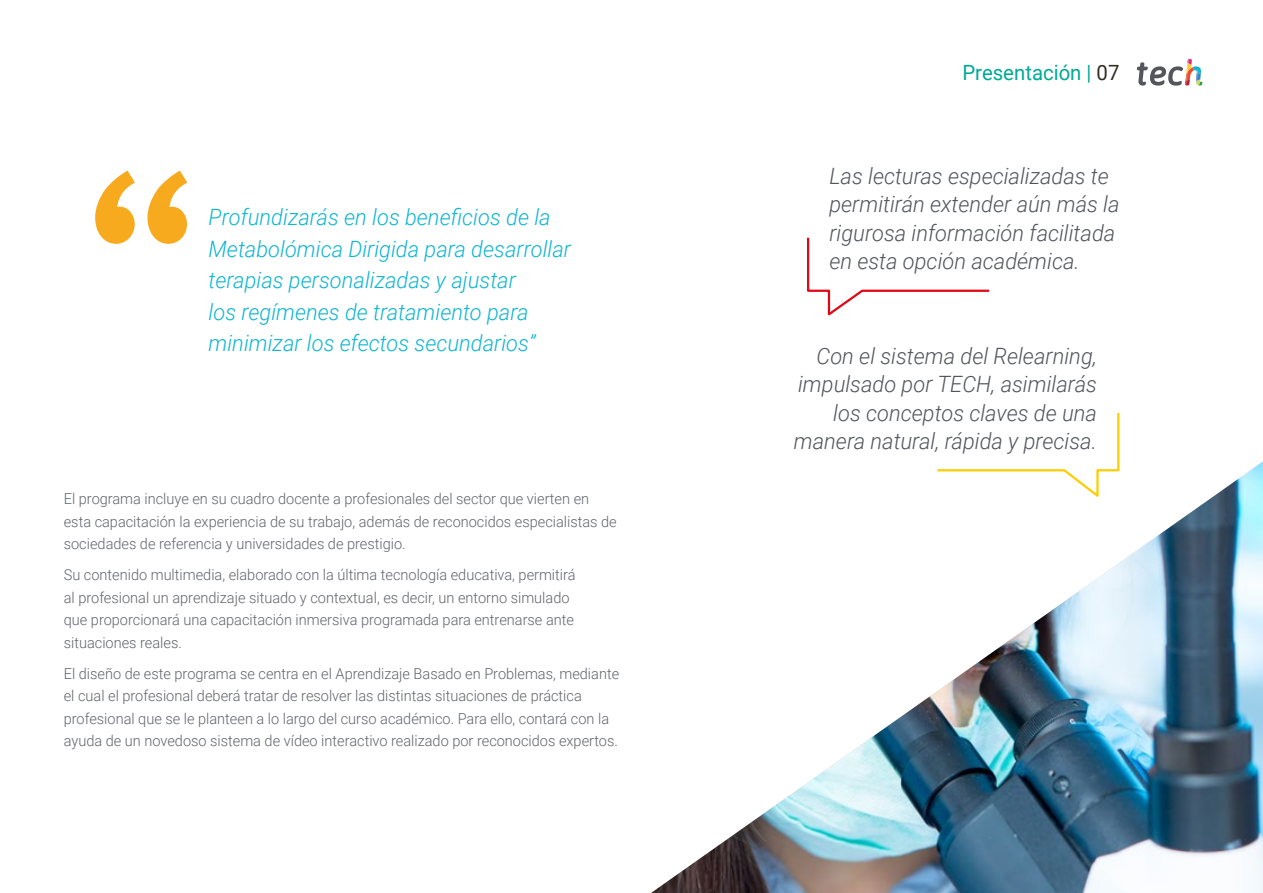
<style>
.page{position:relative;width:1263px;height:893px;background:#fff}
.page>*{position:absolute;margin:0;border:0;box-sizing:border-box;transform-origin:0 0}
.t1{font:italic 300 22.5px/28.5px "Roboto";color:#52555b;text-align:right}
.t2{font:italic 300 22.5px/31.5px "Roboto";color:#0fb6cf}
.t3{font:21px "Roboto";color:#00a996}
.t4{font:300 15px/22.5px "Roboto";color:#61646a}
.s1{color:#312e20}
</style>
<div class="page">
<img style="left:651px;top:461px;width:612px;height:432px">
<svg style="left:935px;top:413px;width:185px;height:87px"></svg>
<svg style="left:807px;top:237px;width:183px;height:79px"></svg>
<svg style="left:95px;top:171px;width:92px;height:73px"></svg>
<svg style="left:1137px;top:59px;width:65px;height:27px"></svg>
<h1 class="t2" style="left:209px;top:201px;width:364px">Profundizarás en los beneficios de la Metabolómica Dirigida para desarrollar terapias personalizadas y ajustar<br>los regímenes de tratamiento para minimizar los efectos secundarios”</h1>
<p class="t4" style="left:64px;top:487px;width:554px">El programa incluye en su cuadro docente a profesionales del sector que vierten en esta capacitación la experiencia de su trabajo, además de reconocidos especialistas de sociedades de referencia y universidades de prestigio.</p>
<p class="t4" style="left:64px;top:563px;width:513px">Su contenido multimedia, elaborado con la última tecnología educativa, permitirá al profesional un aprendizaje situado y contextual, es decir, un entorno simulado que proporcionará una capacitación inmersiva programada para entrenarse ante situaciones reales.</p>
<p class="t4" style="left:64px;top:662px;width:557px">El diseño de este programa se centra en el Aprendizaje Basado en Problemas, mediante el cual el profesional deberá tratar de resolver las distintas situaciones de práctica profesional que se le planteen a lo largo del curso académico. Para ello, contará con la ayuda de un novedoso sistema de vídeo interactivo realizado por reconocidos expertos.</p>
<h2 class="t3" style="left:962px;top:57px;width:159px">Presentación | <span class="s1">07</span></h2>
<h1 class="t1" style="left:829px;top:161px;width:292px;text-align:left">Las lecturas especializadas te permitirán extender aún más la rigurosa información facilitada en esta opción académica.</h1>
<h1 class="t1" style="left:794px;top:340px;width:305px">Con el sistema del Relearning, impulsado por TECH, asimilarás los conceptos claves de una manera natural, rápida y precisa.</h1>
</div>
